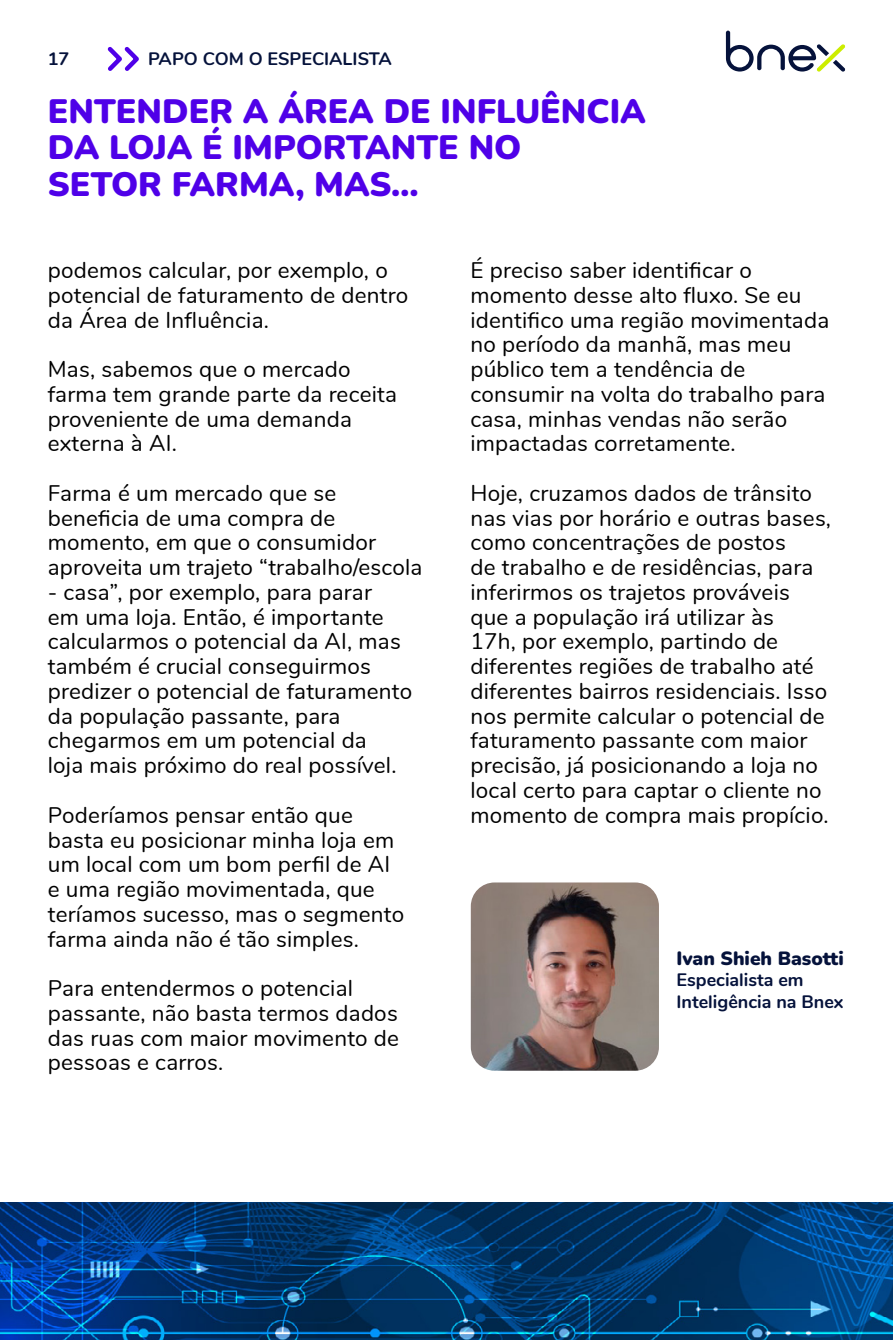
<style>
.page{position:relative;width:893px;height:1340px;background:#fff}
.page>*{position:absolute;margin:0;border:0;box-sizing:border-box;transform-origin:0 0}
.t1{font:900 33.75px/36px "Nunito";color:#4f00e8}
.t2{font:22.5px/24.8px "Nunito";letter-spacing:.01em;color:#000}
.t3{font:900 19.12px "Nunito";color:#05123b}
.t4{font:700 18px/21.6px "Nunito";color:#05123b}
</style>
<div class="page">
<svg style="left:107px;top:46px;width:32px;height:25px"></svg>
<svg style="left:726px;top:31px;width:119px;height:41px"></svg>
<img style="left:0;top:1202px;width:893px;height:137px">
<img style="left:471px;top:882px;width:188px;height:188px">
<p class="t4" style="left:48px;top:47px;width:23px">17</p>
<p class="t4" style="left:148px;top:47px;width:245px">PAPO COM O ESPECIALISTA</p>
<h1 class="t1" style="left:48px;top:92px;width:600px">ENTENDER A ÁREA DE INFLUÊNCIA<br>DA LOJA É IMPORTANTE NO<br>SETOR FARMA, MAS…</h1>
<p class="t2" style="left:48px;top:256px;width:362px">podemos calcular, por exemplo, o potencial de faturamento de dentro da Área de Influência.</p>
<p class="t2" style="left:48px;top:355px;width:351px">Mas, sabemos que o mercado farma tem grande parte da receita proveniente de uma demanda externa à AI.</p>
<p class="t2" style="left:48px;top:479px;width:376px">Farma é um mercado que se beneficia de uma compra de momento, em que o consumidor aproveita um trajeto “trabalho/escola</p>
<p class="t2" style="left:48px;top:578px;width:366px">- casa”, por exemplo, para parar<br>em uma loja. Então, é importante calcularmos o potencial da AI, mas também é crucial conseguirmos predizer o potencial de faturamento da população passante, para chegarmos em um potencial da<br>loja mais próximo do real possível.</p>
<p class="t2" style="left:48px;top:801px;width:358px">Poderíamos pensar então que basta eu posicionar minha loja em um local com um bom perfil de AI e uma região movimentada, que teríamos sucesso, mas o segmento farma ainda não é tão simples.</p>
<p class="t2" style="left:48px;top:974px;width:353px">Para entendermos o potencial passante, não basta termos dados das ruas com maior movimento de pessoas e carros.</p>
<p class="t2" style="left:470px;top:256px;width:360px">É preciso saber identificar o momento desse alto fluxo. Se eu identifico uma região movimentada no período da manhã, mas meu público tem a tendência de consumir na volta do trabalho para casa, minhas vendas não serão impactadas corretamente.</p>
<p class="t2" style="left:470px;top:479px;width:362px">Hoje, cruzamos dados de trânsito nas vias por horário e outras bases, como concentrações de postos<br>de trabalho e de residências, para inferirmos os trajetos prováveis que a população irá utilizar às<br>17h, por exemplo, partindo de diferentes regiões de trabalho até diferentes bairros residenciais. Isso nos permite calcular o potencial de faturamento passante com maior precisão, já posicionando a loja no local certo para captar o cliente no momento de compra mais propício.</p>
<p class="t3" style="left:676px;top:944px;width:169px">Ivan Shieh Basotti</p>
<p class="t4" style="left:676px;top:968px;width:168px">Especialista em<br>Inteligência na Bnex</p>
</div>
